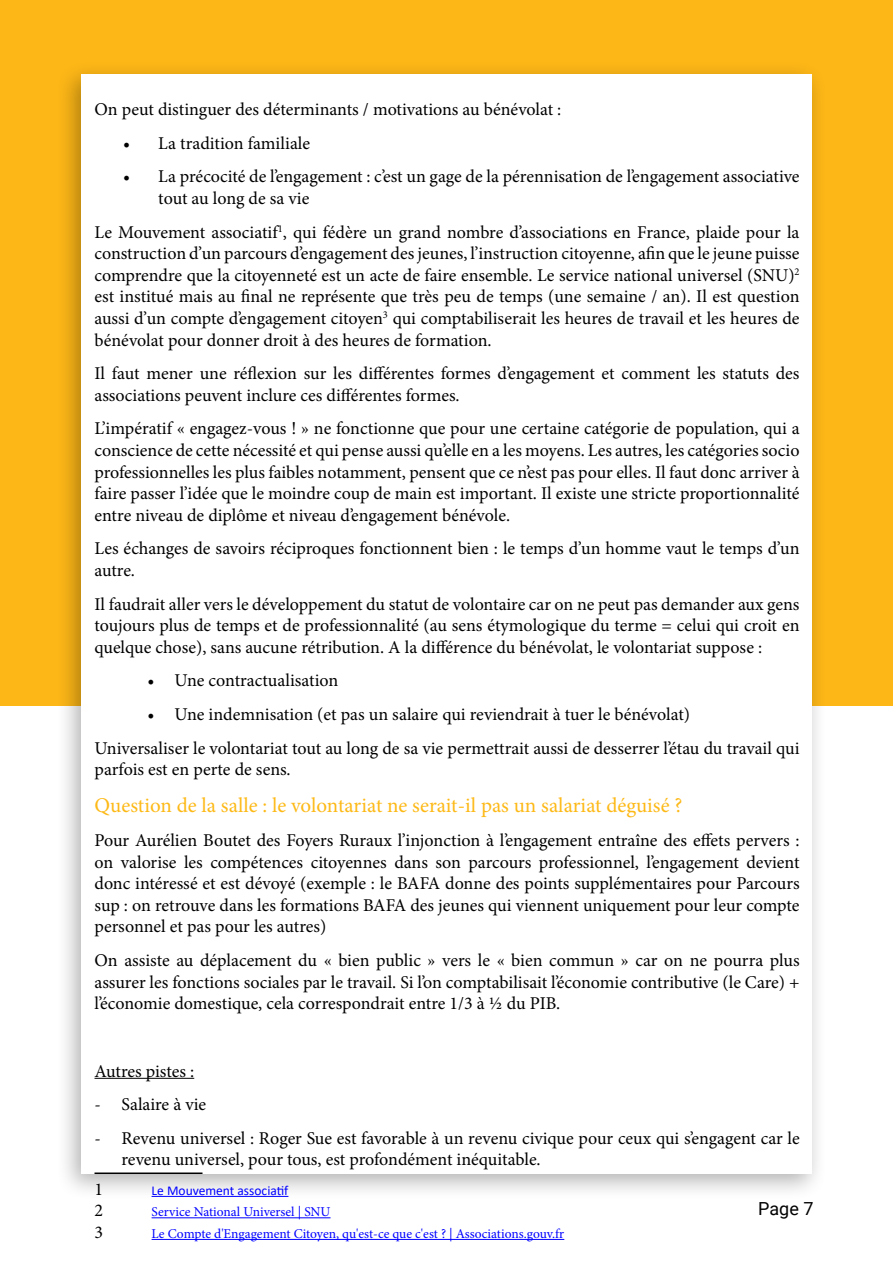
<style>
.page{position:relative;width:893px;height:1263px;background:#fff}
.page>*{position:absolute;margin:0;border:0;box-sizing:border-box;transform-origin:0 0}
.t1{font:21px "Minion Pro";color:#fdb916}
.t2{font:18px/21.6px "Minion Pro";color:#000}
.t3{font:18px "Roboto";color:#000}
.t4{font:13.5px "Minion Pro";letter-spacing:-.005em;color:#00f}
.t5{font:13.5px "Calibri";color:#00f}
</style>
<div class="page">
<div style="left:0;top:0;width:893px;height:705px;background:#fdb717"></div>
<div style="left:56px;top:61px;width:771px;height:1140px;background:#000;opacity:.3"></div>
<div style="left:81px;top:74px;width:731px;height:1099px;background:#fff"></div>
<hr style="left:94px;top:1078px;width:100px;height:1px;background:#000">
<hr style="left:94px;top:1172px;width:108px;height:2px;background:#000">
<hr style="left:152px;top:1196px;width:136px;height:1px;background:#00f">
<hr style="left:152px;top:1217px;width:179px;height:1px;background:#00f">
<hr style="left:152px;top:1239px;width:412px;height:1px;background:#00f">
<p class="t2" style="left:94px;top:99px;width:468px">On peut distinguer des déterminants / motivations au bénévolat :</p>
<p class="t2" style="left:123px;top:132px;width:189px">• La tradition familiale</p>
<p class="t2" style="left:158px;top:166px;width:643px;text-indent:-35px">• La précocité de l’engagement : c’est un gage de la pérennisation de l’engagement associative tout au long de sa vie</p>
<p class="t2" style="left:94px;top:221px;width:707px;text-align:justify">Le Mouvement associatif<sup>1</sup>, qui fédère un grand nombre d’associations en France, plaide pour la construction d’un parcours d’engagement des jeunes, l’instruction citoyenne, afin que le jeune puisse comprendre que la citoyenneté est un acte de faire ensemble. Le service national universel (SNU)<sup>2 </sup>est institué mais au final ne représente que très peu de temps (une semaine / an). Il est question aussi d’un compte d’engagement citoyen<sup>3</sup> qui comptabiliserait les heures de travail et les heures de bénévolat pour donner droit à des heures de formation.</p>
<p class="t2" style="left:94px;top:363px;width:707px">Il faut mener une réflexion sur les différentes formes d’engagement et comment les statuts des associations peuvent inclure ces différentes formes.</p>
<p class="t2" style="left:94px;top:418px;width:707px;text-align:justify">L’impératif « engagez-vous ! » ne fonctionne que pour une certaine catégorie de population, qui a conscience de cette nécessité et qui pense aussi qu’elle en a les moyens. Les autres, les catégories socio professionnelles les plus faibles notamment, pensent que ce n’est pas pour elles. Il faut donc arriver à faire passer l’idée que le moindre coup de main est important. Il existe une stricte proportionnalité entre niveau de diplôme et niveau d’engagement bénévole.</p>
<p class="t2" style="left:94px;top:538px;width:707px">Les échanges de savoirs réciproques fonctionnent bien : le temps d’un homme vaut le temps d’un autre.</p>
<p class="t2" style="left:94px;top:593px;width:706px;text-align:justify">Il faudrait aller vers le développement du statut de volontaire car on ne peut pas demander aux gens toujours plus de temps et de professionnalité (au sens étymologique du terme = celui qui croit en quelque chose), sans aucune rétribution. A la différence du bénévolat, le volontariat suppose :</p>
<p class="t2" style="left:148px;top:670px;width:192px">• Une contractualisation</p>
<p class="t2" style="left:94px;top:698px;width:707px;line-height:33.6px;text-indent:53px">• Une indemnisation (et pas un salaire qui reviendrait à tuer le bénévolat)<br>Universaliser le volontariat tout au long de sa vie permettrait aussi de desserrer l’étau du travail qui</p>
<p class="t2" style="left:94px;top:759px;width:198px">parfois est en perte de sens.</p>
<p class="t1" style="left:94px;top:792px;width:589px">Question de la salle : le volontariat ne serait-il pas un salariat déguisé ?</p>
<p class="t2" style="left:94px;top:830px;width:707px;text-align:justify">Pour Aurélien Boutet des Foyers Ruraux l’injonction à l’engagement entraîne des effets pervers : on valorise les compétences citoyennes dans son parcours professionnel, l’engagement devient donc intéressé et est dévoyé (exemple : le BAFA donne des points supplémentaires pour Parcours sup : on retrouve dans les formations BAFA des jeunes qui viennent uniquement pour leur compte personnel et pas pour les autres)</p>
<p class="t2" style="left:94px;top:950px;width:707px;text-align:justify">On assiste au déplacement du « bien public » vers le « bien commun » car on ne pourra plus assurer les fonctions sociales par le travail. Si l’on comptabilisait l’économie contributive (le Care) + l’économie domestique, cela correspondrait entre 1/3 à ½ du PIB.</p>
<p class="t2" style="left:94px;top:1060px;width:101px">Autres pistes :</p>
<p class="t2" style="left:94px;top:1094px;width:113px">- Salaire à vie</p>
<p class="t2" style="left:122px;top:1127px;width:680px;text-indent:-27px">- Revenu universel : Roger Sue est favorable à un revenu civique pour ceux qui s’engagent car le revenu universel, pour tous, est profondément inéquitable.</p>
<p class="t2" style="left:94px;top:1178px;width:10px">1</p>
<p class="t5" style="left:152px;top:1181px;width:138px">Le Mouvement associatif</p>
<p class="t2" style="left:94px;top:1200px;width:10px">2</p>
<p class="t4" style="left:152px;top:1203px;width:180px">Service National Universel | SNU</p>
<p class="t2" style="left:94px;top:1221px;width:10px">3</p>
<p class="t4" style="left:152px;top:1225px;width:414px">Le Compte d'Engagement Citoyen, qu'est-ce que c'est ? | Associations.gouv.fr</p>
<p class="t3" style="left:758px;top:1196px;width:57px">Page 7</p>
</div>
